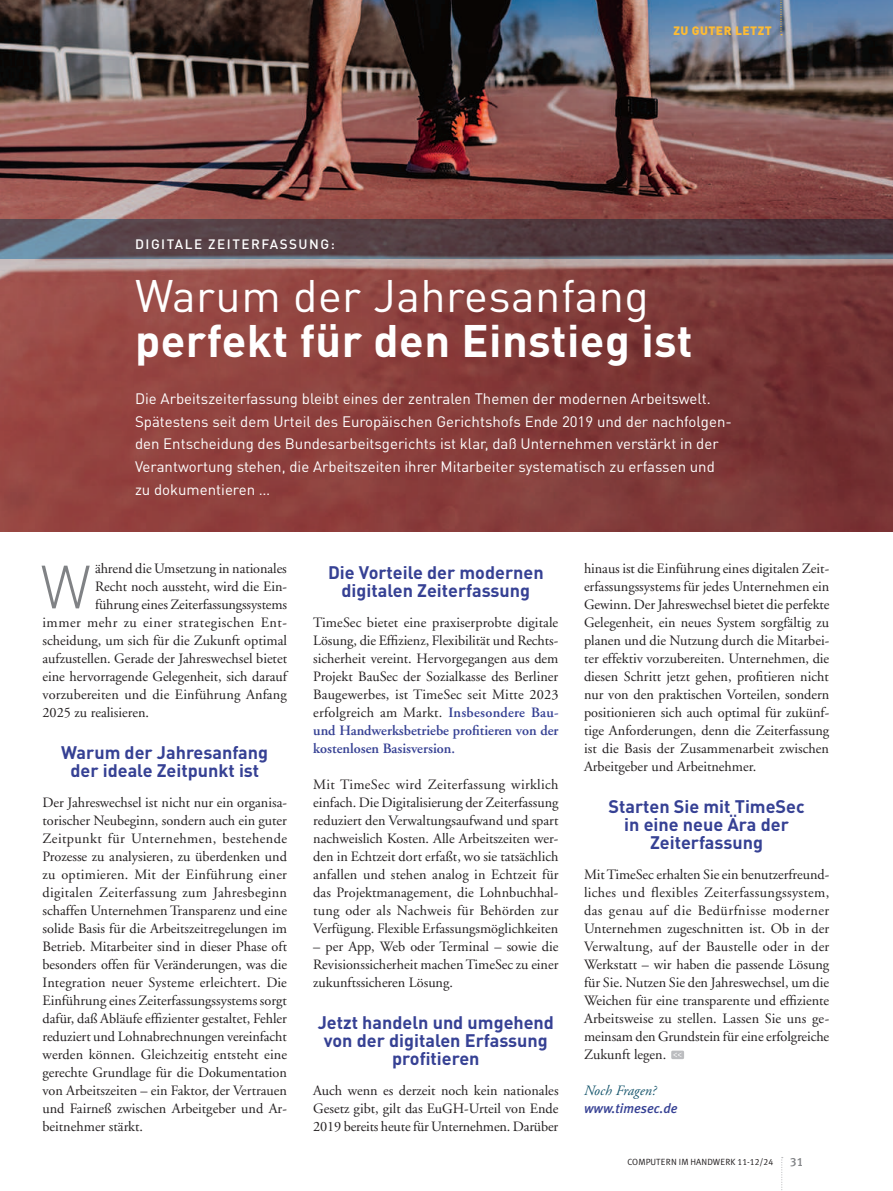
<style>
.page{position:relative;width:893px;height:1191px;background:#fff}
.page>*{position:absolute;margin:0;border:0;box-sizing:border-box;transform-origin:0 0}
.t1{font:300 60px "DINOT";color:#808285}
.t2{font:700 45px "DINOT";letter-spacing:.01em;color:#fff}
.t3{font:45px "DINOT";letter-spacing:.01em;color:#fff}
.t4{font:700 18px/18px "DINOT";color:#364194;text-align:center}
.t5{font:15px/22.5px "DINOT";color:#fff}
.t6{font:14.25px/18px "Adobe Garamond LT";color:#231f20;text-align:justify}
.t7{font:14.25px "Adobe Garamond LT";letter-spacing:.035em;color:#231f20}
.t8{font:italic 14.25px "Adobe Garamond LT";letter-spacing:.01em;color:#16556c}
.t9{font:500 13.5px "DINOT";letter-spacing:.11em;color:#fff}
.t10{font:italic 500 13.5px "Meta Plus";color:#364194}
.t11{font:900 12px "DINOT";letter-spacing:.04em;color:#fdbb35}
.t12{font:12px "Meta Plus Medium Caps";color:#808285}
.t13{font:9px "Meta Plus Normal Caps";color:#231f20}
.s1{font-size:15.15px}
.s2{font-weight:600;color:#364194}
</style>
<div class="page">
<img style="left:0;top:0;width:893px;height:531px">
<svg style="left:781px;top:1157px;width:2px;height:33px"></svg>
<div style="left:671px;top:1050px;width:13px;height:9px;background:#bcbdc0;border-radius:2px"></div>
<svg style="left:673px;top:1053px;width:8px;height:4px"></svg>
<svg style="left:780px;top:0;width:2px;height:35px"></svg>
<svg style="left:0;top:219px;width:893px;height:40px;fill:#543e43"></svg>
<p class="t11" style="left:673px;top:24px;width:100px">ZU GUTER LETZT</p>
<p class="t9" style="left:135px;top:239px;width:201px">DIGITALE ZEITERFASSUNG:</p>
<h2 class="t3" style="left:135px;top:276px;width:515px">Warum der Jahresanfang</h2>
<h2 class="t2" style="left:135px;top:316px;width:559px">perfekt für den Einstieg ist</h2>
<p class="t5" style="left:135px;top:389px;width:598px">Die Arbeitszeiterfassung bleibt eines der zentralen Themen der modernen Arbeitswelt.<br>Spätestens seit dem Urteil des Europäischen Gerichtshofs Ende 2019 und der nachfolgen&shy;den Entscheidung des Bundesarbeitsgerichts ist klar, daß Unternehmen verstärkt in der Verantwortung stehen, die Arbeitszeiten ihrer Mitarbeiter systematisch zu erfassen und zu dokumentieren <span class="s1">…</span></p>
<p class="t6" style="left:95px;top:560px;width:193px">ährend die Umsetzung in nationales</p>
<p class="t6" style="left:95px;top:578px;width:194px">Recht noch aussteht, wird die Ein-</p>
<p class="t6" style="left:95px;top:596px;width:194px">führung eines Zeiterfassungssystems</p>
<p class="t7" style="left:43px;top:615px;width:246px">immer mehr zu einer strategischen Ent-</p>
<p class="t6" style="left:43px;top:632px;width:246px">scheidung, um sich für die Zukunft optimal</p>
<p class="t6" style="left:43px;top:650px;width:246px">aufzustellen. Gerade der Jahreswechsel bietet</p>
<p class="t6" style="left:43px;top:668px;width:246px">eine hervorragende Gelegenheit, sich darauf</p>
<p class="t6" style="left:43px;top:686px;width:246px">vorzubereiten und die Einführung Anfang</p>
<p class="t6" style="left:43px;top:704px;width:108px">2025 zu realisieren.</p>
<p class="t4" style="left:61px;top:743px;width:208px">Warum der Jahresanfang der ideale Zeitpunkt ist</p>
<p class="t6" style="left:43px;top:794px;width:246px">Der Jahreswechsel ist nicht nur ein organisa&shy;torischer Neubeginn, sondern auch ein guter Zeitpunkt für Unternehmen, bestehende Prozesse zu analysieren, zu überdenken und zu optimieren. Mit der Einführung einer digitalen Zeiterfassung zum Jahresbeginn schaffen Unternehmen Transparenz und eine solide Basis für die Arbeitszeitregelungen im Betrieb. Mitarbeiter sind in dieser Phase oft besonders offen für Veränderungen, was die Integration neuer Systeme erleichtert. Die Einführung eines Zeiterfassungssystems sorgt dafür, daß Abläufe effizienter gestaltet, Fehler reduziert und Lohnabrechnungen vereinfacht werden können. Gleichzeitig entsteht eine gerechte Grundlage für die Dokumentation von Arbeitszeiten – ein Faktor, der Vertrauen und Fairneß zwischen Arbeitgeber und Ar&shy;beitnehmer stärkt.</p>
<h1 class="t1" style="left:40px;top:552px;width:52px">W</h1>
<p class="t4" style="left:328px;top:563px;width:217px">Die Vorteile der modernen digitalen Zeiterfassung</p>
<p class="t6" style="left:313px;top:614px;width:247px">TimeSec bietet eine praxiserprobte digitale Lösung, die Effizienz, Flexibilität und Rechts&shy;sicherheit vereint. Hervorgegangen aus dem Projekt BauSec der Sozialkasse des Berliner Baugewerbes, ist TimeSec seit Mitte 2023 erfolgreich am Markt. <span class="s2">Insbesondere Bau&shy;und Handwerksbetriebe profitieren von der kostenlosen Basisversion.</span></p>
<p class="t6" style="left:313px;top:776px;width:247px">Mit TimeSec wird Zeiterfassung wirklich einfach. Die Digitalisierung der Zeiterfassung reduziert den Verwaltungsaufwand und spart nachweislich Kosten. Alle Arbeitszeiten wer&shy;den in Echtzeit dort erfaßt, wo sie tatsächlich anfallen und stehen analog in Echtzeit für das Projektmanagement, die Lohnbuchhal&shy;tung oder als Nachweis für Behörden zur Verfügung. Flexible Erfassungsmöglichkeiten</p>
<p class="t6" style="left:313px;top:938px;width:247px">– per App, Web oder Terminal – sowie die Revisionssicherheit machen TimeSec zu einer zukunftssicheren Lösung.</p>
<p class="t4" style="left:318px;top:1013px;width:238px">Jetzt handeln und umgehend von der digitalen Erfassung profitieren</p>
<p class="t6" style="left:313px;top:1082px;width:247px">Auch wenn es derzeit noch kein nationales Gesetz gibt, gilt das EuGH-Urteil von Ende 2019 bereits heute für Unternehmen. Darüber</p>
<p class="t6" style="left:584px;top:560px;width:247px">hinaus ist die Einführung eines digitalen Zeit&shy;erfassungssystems für jedes Unternehmen ein Gewinn. Der Jahreswechsel bietet die perfekte Gelegenheit, ein neues System sorgfältig zu planen und die Nutzung durch die Mitarbei&shy;ter effektiv vorzubereiten. Unternehmen, die diesen Schritt jetzt gehen, profitieren nicht nur von den praktischen Vorteilen, sondern positionieren sich auch optimal für zukünf&shy;tige Anforderungen, denn die Zeiterfassung ist die Basis der Zusammenarbeit zwischen Arbeitgeber und Arbeitnehmer.</p>
<p class="t4" style="left:608px;top:797px;width:198px">Starten Sie mit TimeSec in eine neue Ära der<br>Zeiterfassung</p>
<p class="t6" style="left:584px;top:866px;width:247px">Mit TimeSec erhalten Sie ein benutzerfreund&shy;liches und flexibles Zeiterfassungssystem, das genau auf die Bedürfnisse moderner Unternehmen zugeschnitten ist. Ob in der Verwaltung, auf der Baustelle oder in der Werkstatt – wir haben die passende Lösung für Sie. Nutzen Sie den Jahreswechsel, um die Weichen für eine transparente und effiziente Arbeitsweise zu stellen. Lassen Sie uns ge&shy;meinsam den Grundstein für eine erfolgreiche Zukunft legen.</p>
<p class="t8" style="left:584px;top:1085px;width:74px">Noch Fragen?</p>
<p class="t10" style="left:584px;top:1102px;width:95px">www.timesec.de</p>
<p class="t13" style="left:627px;top:1158px;width:147px">COMPUTERN IM HANDWERK 11-12/24</p>
<p class="t12" style="left:790px;top:1154px;width:14px">31</p>
</div>
